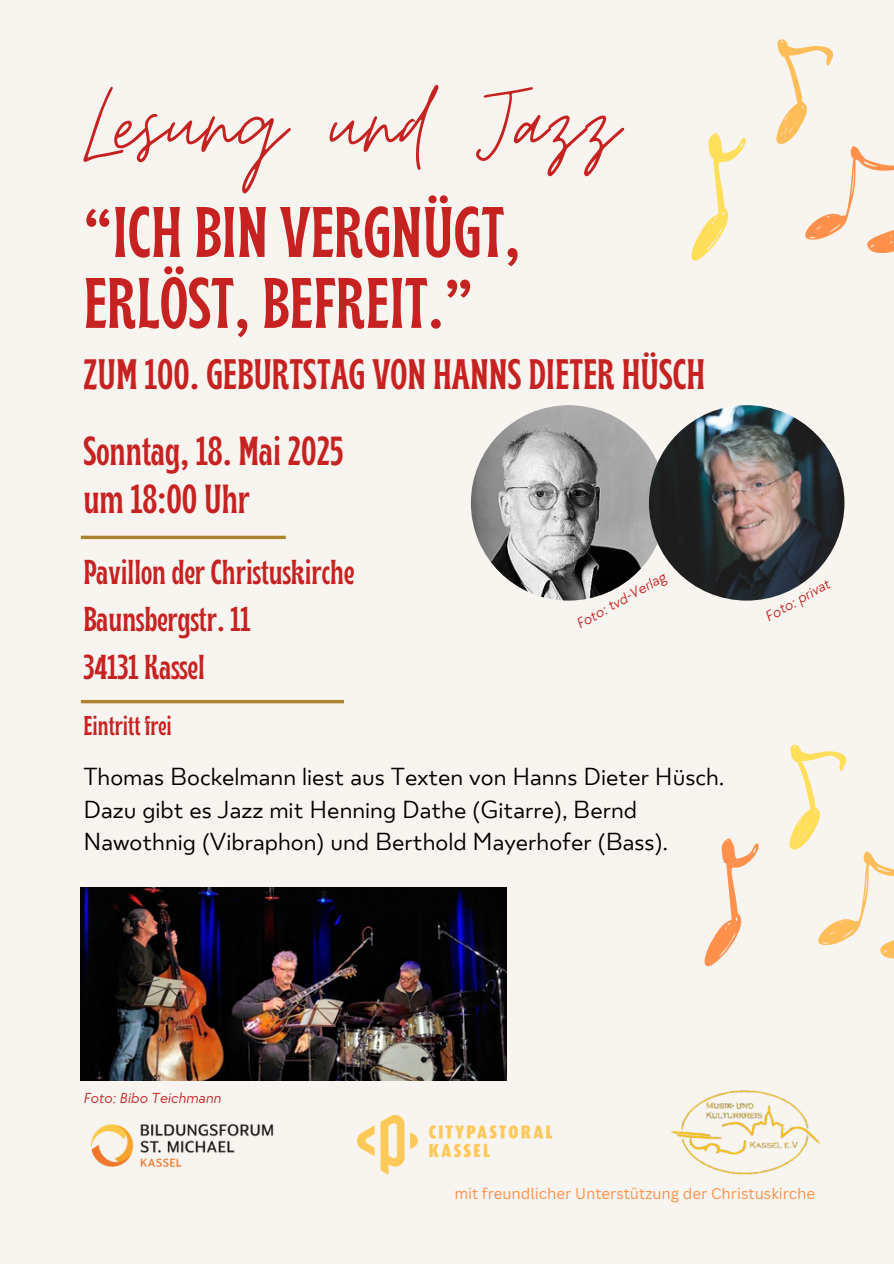
<style>
.page{position:relative;width:894px;height:1264px;background:#fff}
.page>*{position:absolute;margin:0;border:0;box-sizing:border-box;transform-origin:0 0}
.t1{font:113.85px "Moon Time";color:#c72222}
.t2{font:700 condensed 71.25px/70.9px "Brice";color:#c72222}
.t3{font:700 condensed 42.6px "Brice";color:#c72222}
.t4{font:700 condensed 40.5px "Brice";color:#c72222}
.t5{font:700 condensed 34.5px/47.2px "Brice";color:#c72222}
.t6{font:700 condensed 27px "Brice";color:#c72222}
.t7{font:24px/32.7px "TT Smalls";color:#000}
.t8{font:15px "Canva Sans";color:#ff914d}
.t9{font:italic 15px "TT Chocolates";color:#c72222}
</style>
<div class="page">
<div style="left:0;top:0;width:893px;height:1263px;background:#f8f4ef"></div>
<hr style="left:81px;top:700px;width:263px;height:3px;background:#ab822d">
<svg style="left:81px;top:535px;width:205px;height:4px"></svg>
<svg style="left:691px;top:39px;width:202px;height:222px"></svg>
<svg style="left:704px;top:744px;width:189px;height:222px"></svg>
<img style="left:81px;top:887px;width:425px;height:193px">
<img style="left:470px;top:405px;width:196px;height:195px;border-radius:50%">
<img style="left:648px;top:405px;width:196px;height:195px;border-radius:50%">
<img style="left:90px;top:1124px;width:184px;height:44px">
<img style="left:357px;top:1115px;width:194px;height:59px">
<img style="left:671px;top:1090px;width:150px;height:85px">
<p class="t1" style="left:83px;top:56px;width:536px">Lesung und Jazz</p>
<h3 class="t2" style="left:83px;top:204px;width:438px">“ICH BIN VERGNÜGT,<br>ERLÖST, BEFREIT.”</h3>
<p class="t3" style="left:83px;top:357px;width:623px">ZUM 100. GEBURTSTAG VON HANNS DIETER HÜSCH</p>
<h4 class="t4" style="left:83px;top:435px;width:261px">Sonntag, 18. Mai 2025</h4>
<h4 class="t4" style="left:83px;top:482px;width:168px">um 18:00 Uhr</h4>
<h5 class="t5" style="left:83px;top:552px;width:272px">Pavillon der Christuskirche<br>Baunsbergstr. 11<br>34131 Kassel</h5>
<p class="t6" style="left:83px;top:714px;width:90px">Eintritt frei</p>
<p class="t9" style="left:572px;top:617px;width:102px;rotate:-29deg">Foto: tvd-Verlag</p>
<h6 class="t9" style="left:761px;top:610px;width:73px;rotate:-29deg">Foto: privat</h6>
<p class="t7" style="left:83px;top:762px;width:642px">Thomas Bockelmann liest aus Texten von Hanns Dieter Hüsch.</p>
<p class="t7" style="left:83px;top:795px;width:585px">Dazu gibt es Jazz mit Henning Dathe (Gitarre), Bernd<br>Nawothnig (Vibraphon) und Berthold Mayerhofer (Bass).</p>
<p class="t9" style="left:83px;top:1089px;width:139px">Foto: Bibo Teichmann</p>
<p class="t8" style="left:454px;top:1182px;width:362px">mit freundlicher Unterstützung der Christuskirche</p>
</div>
